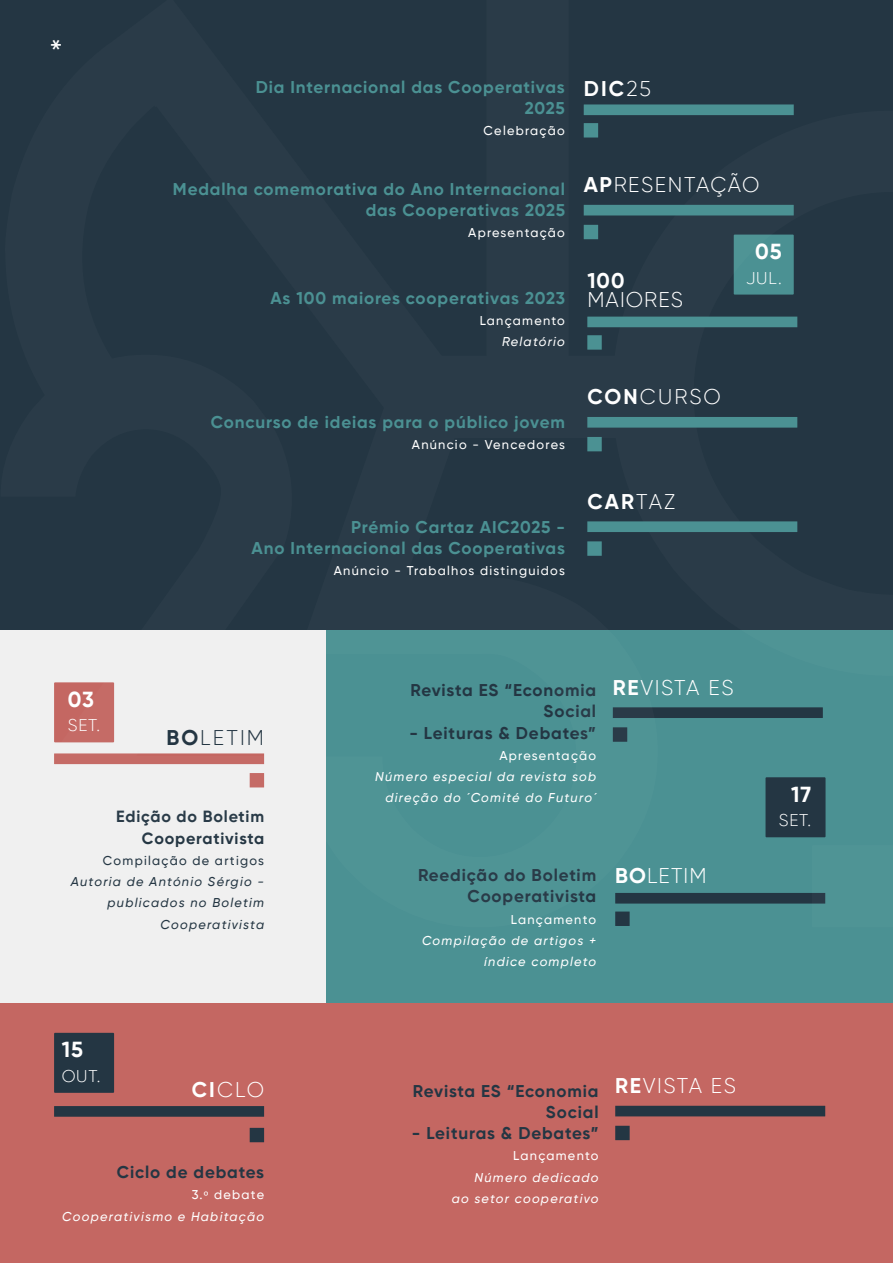
<style>
.page{position:relative;width:893px;height:1263px;background:#fff}
.page>*{position:absolute;margin:0;border:0;box-sizing:border-box;transform-origin:0 0}
.t1{font:300 37.8px "Gilroy";color:#fff}
.t2{font:700 21.75px "Gilroy";letter-spacing:.045em;color:#fff}
.t3{font:300 21.3px "Gilroy";letter-spacing:.05em;color:#fff}
.t4{font:700 21.3px "Gilroy";letter-spacing:.095em;color:#fff}
.t5{font:300 21.3px "Gilroy";letter-spacing:.07em;color:#fff}
.t6{font:300 21.3px "Gilroy";letter-spacing:.1em;color:#243643}
.t7{font:700 16.95px/21.3px "Gilroy";letter-spacing:.05em;color:#4b9193;text-align:right}
.t8{font:700 16.95px/21.3px "Gilroy";letter-spacing:.05em;color:#243643;text-align:right}
.t9{font:300 16.95px "Gilroy";letter-spacing:.05em;color:#fff}
.t10{font:700 16.2px/21.3px "Gilroy";letter-spacing:.05em;color:#243643;text-align:right}
.t11{font:italic 500 12.75px/21.3px "Gilroy";letter-spacing:.1em;color:#fff;text-align:right}
.t12{font:500 12.75px "Gilroy";letter-spacing:.1em;color:#fff}
.t13{font:italic 500 12.75px/21.3px "Gilroy";letter-spacing:.1em;color:#243643;text-align:right}
.t14{font:500 12.75px "Gilroy";letter-spacing:.1em;color:#243643}
.s1{font-weight:300}
.s2{font-weight:700}
.s3{font-style:normal}
.s4{font-family:"Myriad Pro";font-weight:400;font-style:normal}
</style>
<div class="page">
<div style="left:0;top:0;width:893px;height:677px;background:#243643"></div>
<div style="left:313px;top:630px;width:580px;height:455px;background:#4b9193"></div>
<div style="left:0;top:630px;width:325px;height:446px;background:#f0f0f0"></div>
<div style="left:0;top:1004px;width:893px;height:259px;background:#c46762"></div>
<div style="left:765px;top:777px;width:60px;height:60px;background:#243643"></div>
<svg style="left:658px;top:707px;width:165px;height:11px;background:#253845"></svg>
<div style="left:54px;top:1033px;width:60px;height:60px;background:#243643"></div>
<svg style="left:54px;top:1106px;width:210px;height:11px;background:#283743"></svg>
<svg style="left:250px;top:1128px;width:14px;height:14px"></svg>
<svg style="left:54px;top:682px;width:211px;height:106px"></svg>
<svg style="left:325px;top:451px;width:333px;height:476px"></svg>
<svg style="left:612px;top:115px;width:186px;height:561px"></svg>
<svg style="left:615px;top:845px;width:211px;height:82px"></svg>
<svg style="left:584px;top:104px;width:210px;height:11px;background:#498c8f"></svg>
<svg style="left:584px;top:123px;width:14px;height:15px"></svg>
<div style="left:584px;top:205px;width:210px;height:10px;background:#4b9193"></div>
<svg style="left:584px;top:225px;width:14px;height:14px"></svg>
<div style="left:587px;top:317px;width:210px;height:10px;background:#4b9193"></div>
<svg style="left:587px;top:335px;width:15px;height:15px"></svg>
<svg style="left:587px;top:417px;width:210px;height:11px;background:#498d90"></svg>
<svg style="left:587px;top:437px;width:15px;height:14px"></svg>
<svg style="left:587px;top:521px;width:210px;height:11px;background:#498d90"></svg>
<svg style="left:587px;top:541px;width:15px;height:15px"></svg>
<div style="left:615px;top:1106px;width:210px;height:10px;background:#243643"></div>
<svg style="left:615px;top:1126px;width:15px;height:14px"></svg>
<h1 class="t1" style="left:49px;top:31px;width:16px">*</h1>
<p class="t7" style="left:256px;top:76px;width:311px">Dia Internacional das Cooperativas<br>2025</p>
<p class="t12" style="left:484px;top:123px;width:83px">Celebração</p>
<p class="t7" style="left:173px;top:178px;width:393px">Medalha comemorativa do Ano Internacional das Cooperativas 2025</p>
<p class="t12" style="left:468px;top:225px;width:98px">Apresentação</p>
<p class="t7" style="left:270px;top:287px;width:296px">As 100 maiores cooperativas 2023</p>
<p class="t12" style="left:480px;top:313px;width:87px">Lançamento</p>
<p class="t11" style="left:502px;top:331px;width:64px">Relatório</p>
<p class="t7" style="left:211px;top:411px;width:356px">Concurso de ideias para o público jovem</p>
<p class="t12" style="left:412px;top:437px;width:155px">Anúncio - Vencedores</p>
<p class="t7" style="left:252px;top:516px;width:315px">Prémio Cartaz AIC2025 -<br>Ano Internacional das Cooperativas</p>
<p class="t12" style="left:334px;top:563px;width:233px">Anúncio - Trabalhos distinguidos</p>
<p class="t4" style="left:584px;top:75px;width:69px">DIC<span class="s1">25</span></p>
<p class="t5" style="left:584px;top:172px;width:177px"><span class="s2">AP</span>RESENTAÇÃO</p>
<p class="t4" style="left:587px;top:268px;width:39px">100</p>
<p class="t3" style="left:587px;top:286px;width:97px">MAIORES</p>
<p class="t2" style="left:755px;top:238px;width:28px">05</p>
<p class="t9" style="left:746px;top:267px;width:37px">JUL.</p>
<p class="t3" style="left:587px;top:384px;width:135px"><span class="s2">CON</span>CURSO</p>
<p class="t4" style="left:587px;top:488px;width:89px">CAR<span class="s1">TAZ</span></p>
<p class="t2" style="left:68px;top:685px;width:28px">03</p>
<p class="t9" style="left:68px;top:715px;width:34px">SET.</p>
<p class="t6" style="left:166px;top:724px;width:99px"><span class="s2">BO</span>LETIM</p>
<p class="t10" style="left:116px;top:806px;width:149px">Edição do Boletim<br>Cooperativista</p>
<p class="t14" style="left:103px;top:852px;width:163px">Compilação de artigos</p>
<p class="t13" style="left:71px;top:871px;width:195px">Autoria de António Sérgio - publicados no Boletim<br>Cooperativista</p>
<p class="t2" style="left:62px;top:1036px;width:23px">15</p>
<p class="t9" style="left:62px;top:1065px;width:40px">OUT.</p>
<p class="t3" style="left:192px;top:1077px;width:74px"><span class="s2">CI</span>CLO</p>
<p class="t8" style="left:117px;top:1161px;width:149px">Ciclo de debates</p>
<p class="t11" style="left:62px;top:1184px;width:203px"><span class="s3">3.</span><span class="s4">º</span> <span class="s3">debate<br></span>Cooperativismo e Habitação</p>
<p class="t8" style="left:410px;top:679px;width:187px">Revista ES “Economia<br>Social</p>
<p class="t8" style="left:409px;top:722px;width:188px">- Leituras &amp; Debates”</p>
<p class="t12" style="left:499px;top:747px;width:98px">Apresentação</p>
<p class="t11" style="left:375px;top:766px;width:222px">Número especial da revista sob direção do ´Comité do Futuro´</p>
<p class="t3" style="left:613px;top:674px;width:122px"><span class="s2">RE</span>VISTA ES</p>
<p class="t8" style="left:418px;top:864px;width:180px">Reedição do Boletim<br>Cooperativista</p>
<p class="t12" style="left:511px;top:911px;width:87px">Lançamento</p>
<p class="t11" style="left:422px;top:930px;width:176px">Compilação de artigos + índice completo</p>
<p class="t3" style="left:615px;top:863px;width:93px"><span class="s2">BO</span>LETIM</p>
<p class="t8" style="left:413px;top:1080px;width:187px">Revista ES “Economia<br>Social</p>
<p class="t8" style="left:412px;top:1122px;width:188px">- Leituras &amp; Debates”</p>
<p class="t12" style="left:513px;top:1148px;width:87px">Lançamento</p>
<p class="t11" style="left:452px;top:1166px;width:148px">Número dedicado<br>ao setor cooperativo</p>
<p class="t3" style="left:615px;top:1073px;width:122px"><span class="s2">RE</span>VISTA ES</p>
<p class="t2" style="left:791px;top:780px;width:22px">17</p>
<p class="t9" style="left:779px;top:810px;width:34px">SET.</p>
</div>
